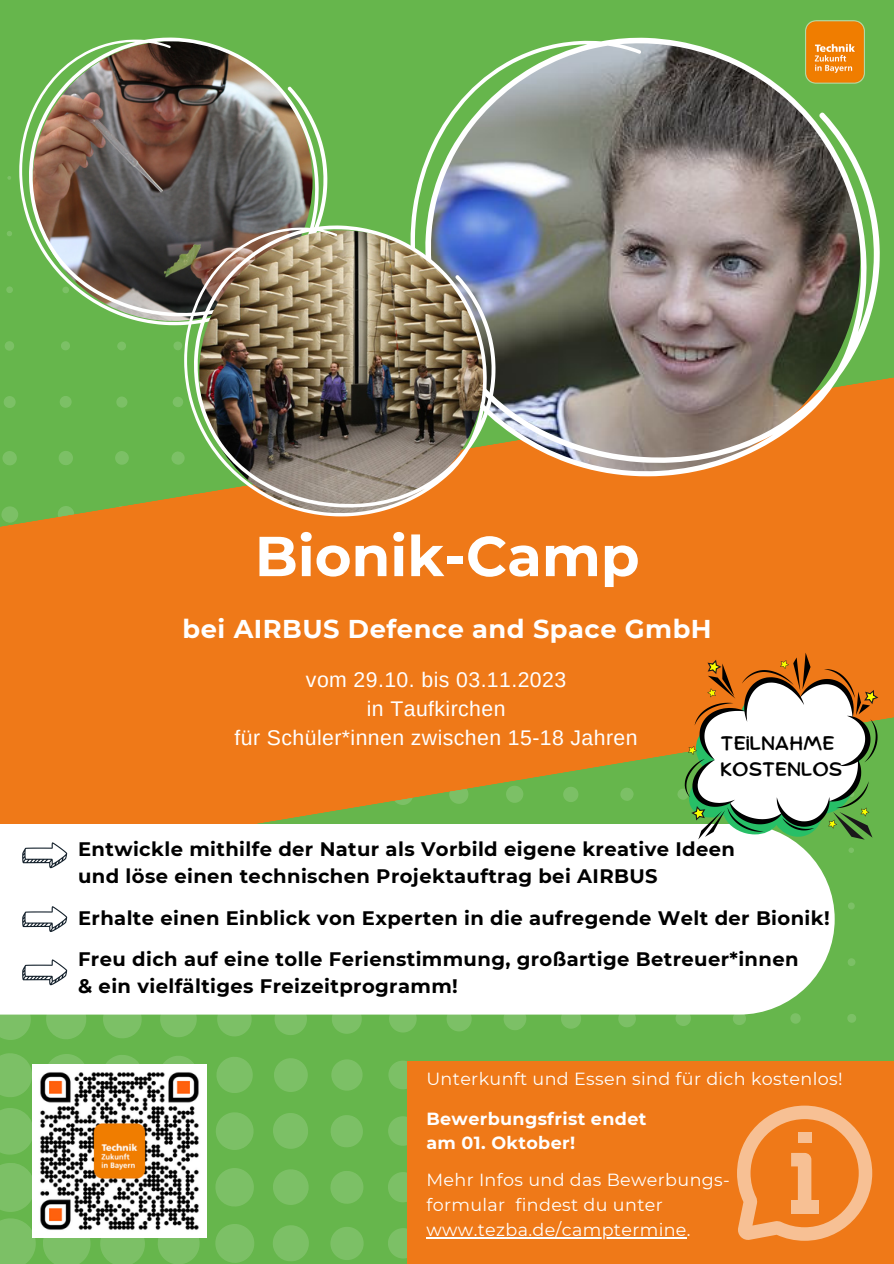
<style>
.page{position:relative;width:894px;height:1264px;background:#fff}
.page>*{position:absolute;margin:0;border:0;box-sizing:border-box;transform-origin:0 0}
.t1{font:700 56.1px "Montserrat";color:#fff}
.t2{font:700 25.65px "Montserrat";letter-spacing:.02em;color:#fff}
.t3{font:21.15px "Arimo";letter-spacing:.02em;color:#fff}
.t4{font:700 19.5px "Montserrat";letter-spacing:.02em;color:#000}
.t5{font:19.2px "Comica";color:#000}
.t6{font:17.55px/24.5px "Montserrat";letter-spacing:.02em;color:#fff}
.t7{font:700 17.55px/24.2px "Montserrat";letter-spacing:.02em;color:#fff}
</style>
<div class="page">
<div style="left:0;top:0;width:893px;height:1263px;background:#66b64c"></div>
<svg style="left:0;top:1106px;width:92px;height:157px"></svg>
<svg style="left:100px;top:1237px;width:45px;height:26px"></svg>
<svg style="left:0;top:1053px;width:32px;height:44px"></svg>
<svg style="left:48px;top:1054px;width:36px;height:10px"></svg>
<svg style="left:156px;top:1237px;width:43px;height:26px"></svg>
<svg style="left:0;top:1014px;width:31px;height:26px"></svg>
<svg style="left:106px;top:1055px;width:33px;height:9px"></svg>
<svg style="left:46px;top:1014px;width:42px;height:25px"></svg>
<svg style="left:215px;top:1224px;width:39px;height:39px"></svg>
<svg style="left:163px;top:1056px;width:31px;height:8px"></svg>
<svg style="left:102px;top:1014px;width:40px;height:24px"></svg>
<svg style="left:215px;top:1168px;width:39px;height:39px"></svg>
<svg style="left:216px;top:1112px;width:38px;height:37px"></svg>
<svg style="left:158px;top:1014px;width:39px;height:23px"></svg>
<svg style="left:216px;top:1057px;width:37px;height:36px"></svg>
<svg style="left:273px;top:1225px;width:36px;height:36px"></svg>
<svg style="left:273px;top:1169px;width:36px;height:35px"></svg>
<svg style="left:273px;top:1113px;width:35px;height:35px"></svg>
<svg style="left:217px;top:1014px;width:34px;height:22px"></svg>
<svg style="left:274px;top:1058px;width:34px;height:33px"></svg>
<svg style="left:330px;top:1227px;width:33px;height:32px"></svg>
<svg style="left:330px;top:1171px;width:33px;height:33px"></svg>
<svg style="left:273px;top:1014px;width:34px;height:21px"></svg>
<svg style="left:331px;top:1115px;width:32px;height:32px"></svg>
<svg style="left:331px;top:1059px;width:31px;height:31px"></svg>
<svg style="left:388px;top:1228px;width:19px;height:30px"></svg>
<svg style="left:388px;top:1172px;width:19px;height:30px"></svg>
<svg style="left:332px;top:1014px;width:29px;height:19px"></svg>
<svg style="left:388px;top:1116px;width:19px;height:30px"></svg>
<svg style="left:388px;top:1061px;width:19px;height:28px"></svg>
<svg style="left:389px;top:1014px;width:27px;height:18px"></svg>
<svg style="left:446px;top:1014px;width:27px;height:17px"></svg>
<svg style="left:503px;top:1014px;width:24px;height:16px"></svg>
<svg style="left:561px;top:1014px;width:20px;height:14px"></svg>
<svg style="left:618px;top:1014px;width:17px;height:13px"></svg>
<svg style="left:675px;top:1014px;width:15px;height:12px"></svg>
<svg style="left:732px;top:1014px;width:13px;height:11px"></svg>
<svg style="left:790px;top:1014px;width:10px;height:9px"></svg>
<svg style="left:5px;top:341px;width:9px;height:10px"></svg>
<svg style="left:61px;top:341px;width:9px;height:9px"></svg>
<svg style="left:117px;top:342px;width:9px;height:8px"></svg>
<svg style="left:847px;top:1014px;width:9px;height:8px"></svg>
<svg style="left:173px;top:341px;width:9px;height:9px"></svg>
<svg style="left:848px;top:958px;width:7px;height:8px"></svg>
<svg style="left:848px;top:902px;width:6px;height:7px"></svg>
<svg style="left:6px;top:286px;width:7px;height:7px"></svg>
<svg style="left:7px;top:231px;width:5px;height:5px"></svg>
<svg style="left:7px;top:176px;width:4px;height:4px"></svg>
<svg style="left:0;top:377px;width:893px;height:446px;fill:#ef7918"></svg>
<img style="left:805px;top:20px;width:59px;height:17px">
<div style="left:0;top:823px;width:834px;height:191px;background:#fff"></div>
<svg style="left:0;top:833px;width:83px;height:35px"></svg>
<svg style="left:0;top:942px;width:85px;height:43px"></svg>
<svg style="left:676px;top:652px;width:202px;height:204px"></svg>
<svg style="left:0;top:887px;width:85px;height:45px"></svg>
<img style="left:33px;top:1064px;width:173px;height:173px">
<div style="left:407px;top:1061px;width:486px;height:202px;background:#ef7918"></div>
<svg style="left:737px;top:1105px;width:135px;height:136px"></svg>
<div style="left:790px;top:1200px;width:27px;height:13px;background:#f7c094"></div>
<div style="left:797px;top:1132px;width:14px;height:10px;background:#f7c094"></div>
<hr style="left:426px;top:1237px;width:260px;height:1px;background:#fff">
<img style="left:19px;top:37px;width:308px;height:288px">
<img style="left:411px;top:37px;width:468px;height:439px">
<img style="left:184px;top:225px;width:311px;height:291px">
<p class="t1" style="left:255px;top:522px;width:386px">Bionik-Camp</p>
<p class="t2" style="left:182px;top:613px;width:530px">bei AIRBUS Defence and Space GmbH</p>
<p class="t3" style="left:306px;top:667px;width:262px">vom 29.10. bis 03.11.2023</p>
<p class="t3" style="left:366px;top:696px;width:140px">in Taufkirchen</p>
<p class="t3" style="left:234px;top:726px;width:404px">für Schüler*innen zwischen 15-18 Jahren</p>
<p class="t5" style="left:720px;top:734px;width:115px">TEILNAHME</p>
<p class="t5" style="left:720px;top:760px;width:123px">KOSTENLOS</p>
<p class="t4" style="left:78px;top:837px;width:658px">Entwickle mithilfe der Natur als Vorbild eigene kreative Ideen</p>
<p class="t4" style="left:78px;top:864px;width:581px">und löse einen technischen Projektauftrag bei AIRBUS</p>
<p class="t4" style="left:78px;top:905px;width:753px">Erhalte einen Einblick von Experten in die aufregende Welt der Bionik!</p>
<p class="t4" style="left:78px;top:946px;width:721px">Freu dich auf eine tolle Ferienstimmung, großartige Betreuer*innen</p>
<p class="t4" style="left:78px;top:974px;width:381px">&amp; ein vielfältiges Freizeitprogramm!</p>
<p class="t6" style="left:426px;top:1066px;width:417px">Unterkunft und Essen sind für dich kostenlos!</p>
<p class="t7" style="left:426px;top:1106px;width:221px">Bewerbungsfrist endet am 01. Oktober!</p>
<p class="t6" style="left:426px;top:1167px;width:305px">Mehr Infos und das Bewerbungs-</p>
<p class="t6" style="left:426px;top:1192px;width:266px">formular findest du unter www.tezba.de/camptermine.</p>
</div>
